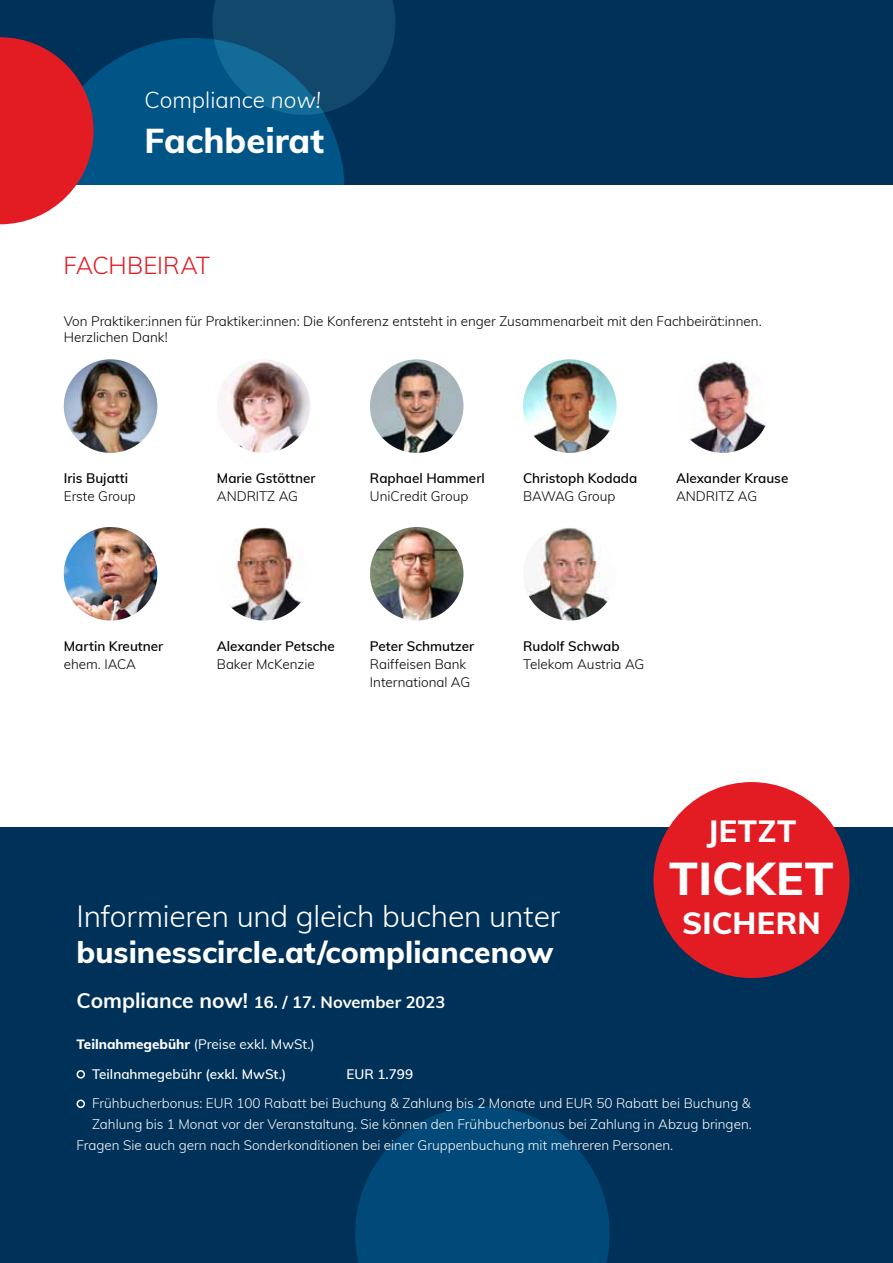
<style>
.page{position:relative;width:893px;height:1263px;background:#fff}
.page>*{position:absolute;margin:0;border:0;box-sizing:border-box;transform-origin:0 0}
.t1{font:800 46.05px "Muli";letter-spacing:.025em;color:#fff}
.t2{font:800 34.5px "Muli";color:#fff}
.t3{font:800 30.6px "Muli";letter-spacing:.015em;color:#fff}
.t4{font:300 30px "Muli";letter-spacing:-.01em;color:#fff}
.t5{font:800 30px "Muli";color:#fff}
.t6{font:300 24px "Muli";color:#e31b23}
.t7{font:300 22.5px "Muli";color:#fff}
.t8{font:700 16.5px "Muli";color:#fff}
.t9{font:300 13.5px "Muli";color:#fff}
.t10{font:300 13.5px/16.2px "Muli";color:#000}
.t11{font:600 13.5px "Muli";color:#000}
.t12{font:600 13.5px/29.5px "Muli";color:#fff;text-align:right}
.s1{font-style:italic}
.s2{font-size:21px}
.s3{font-weight:800}
.s4{font-weight:400}
</style>
<div class="page">
<div style="left:0;top:0;width:893px;height:185px;background:#003158"></div>
<svg style="left:0;top:0;width:395px;height:224px"></svg>
<img style="left:64px;top:359px;width:93px;height:94px;border-radius:47px">
<img style="left:217px;top:359px;width:93px;height:94px;border-radius:47px">
<img style="left:370px;top:359px;width:93px;height:94px;border-radius:47px">
<img style="left:523px;top:359px;width:94px;height:94px;border-radius:47px">
<img style="left:676px;top:359px;width:94px;height:94px;border-radius:47px">
<img style="left:64px;top:527px;width:93px;height:93px;border-radius:47px">
<img style="left:217px;top:527px;width:93px;height:93px;border-radius:47px">
<img style="left:370px;top:527px;width:93px;height:93px;border-radius:47px">
<img style="left:523px;top:527px;width:94px;height:93px;border-radius:47px">
<div style="left:0;top:827px;width:893px;height:436px;background:#003158"></div>
<svg style="left:355px;top:1106px;width:255px;height:157px;fill:#004978"></svg>
<div style="left:653px;top:782px;width:196px;height:196px;background:#e31b23;border-radius:50%"></div>
<div style="left:77px;top:1070px;width:8px;height:8px;border:2px solid #fff;border-radius:50%"></div>
<div style="left:77px;top:1099px;width:8px;height:9px;border:2px solid #fff;border-radius:50%"></div>
<h3 class="t7" style="left:145px;top:83px;width:178px">Compliance <span class="s1">now!</span></h3>
<h2 class="t2" style="left:145px;top:116px;width:181px">Fachbeirat</h2>
<h3 class="t6" style="left:64px;top:248px;width:79px">Fachbeira</h3>
<h3 class="t6" style="left:196px;top:248px;width:16px">t</h3>
<p class="t10" style="left:64px;top:312px;width:699px">Von Praktiker:innen für Praktiker:innen: Die Konferenz entsteht in enger Zusammenarbeit mit den Fachbeirät:innen.<br>Herzlichen Dank!</p>
<p class="t11" style="left:64px;top:469px;width:66px">Iris Bujatti</p>
<p class="t10" style="left:64px;top:488px;width:74px">Erste Group</p>
<p class="t11" style="left:217px;top:469px;width:100px">Marie Gstöttner</p>
<p class="t10" style="left:217px;top:488px;width:83px">ANDRITZ AG</p>
<p class="t11" style="left:370px;top:469px;width:116px">Raphael Hammerl</p>
<p class="t10" style="left:370px;top:488px;width:100px">UniCredit Group</p>
<p class="t11" style="left:523px;top:469px;width:116px">Christoph Kodada</p>
<p class="t10" style="left:523px;top:488px;width:94px">BAWAG Group</p>
<p class="t11" style="left:676px;top:469px;width:114px">Alexander Krause</p>
<p class="t10" style="left:676px;top:488px;width:83px">ANDRITZ AG</p>
<p class="t11" style="left:64px;top:636px;width:101px">Martin Kreutner</p>
<p class="t10" style="left:64px;top:655px;width:74px">ehem. IACA</p>
<p class="t11" style="left:217px;top:636px;width:120px">Alexander Petsche</p>
<p class="t10" style="left:217px;top:655px;width:100px">Baker McKenzie</p>
<p class="t11" style="left:370px;top:636px;width:106px">Peter Schmutzer</p>
<p class="t10" style="left:370px;top:655px;width:102px;line-height:18px">Raiffeisen Bank<br>International AG</p>
<p class="t11" style="left:523px;top:636px;width:98px">Rudolf Schwab</p>
<p class="t10" style="left:523px;top:655px;width:123px">Telekom Austria AG</p>
<h3 class="t4" style="left:77px;top:894px;width:485px">Informieren und gleich buchen unter</h3>
<h3 class="t5" style="left:77px;top:930px;width:479px">businesscircle.at/compliancenow</h3>
<h3 class="t3" style="left:707px;top:808px;width:91px">Jetzt</h3>
<h1 class="t1" style="left:669px;top:845px;width:166px">Ticket</h1>
<h3 class="t3" style="left:682px;top:900px;width:140px">sichern</h3>
<p class="t8" style="left:77px;top:990px;width:370px"><span class="s2">Compliance now!</span> 16. / 17. November 2023</p>
<p class="t12" style="left:77px;top:1029px;width:240px"><span class="s3">Teilnahmegebühr</span> <span class="s4">(Preise exkl. MwSt.)<br></span>Teilnahmegebühr (exkl. MwSt.) E</p>
<p class="t12" style="left:355px;top:1058px;width:60px">UR 1.799</p>
<p class="t9" style="left:92px;top:1093px;width:660px">Frühbucherbonus: EU R 100 Rabatt bei Buchung &amp; Zahlung bis 2 Monate und EU R 50 Rabatt bei Buchung &amp;</p>
<p class="t9" style="left:92px;top:1114px;width:661px">Zahlung bis 1 Monat vor der Veranstaltung. Sie können den Frühbucherbonus bei Zahlung in Abzug bringen.</p>
<p class="t9" style="left:77px;top:1135px;width:598px">Fragen Sie auch gern nach Sonderkonditionen bei einer Gruppenbuchung mit mehreren Personen.</p>
</div>
